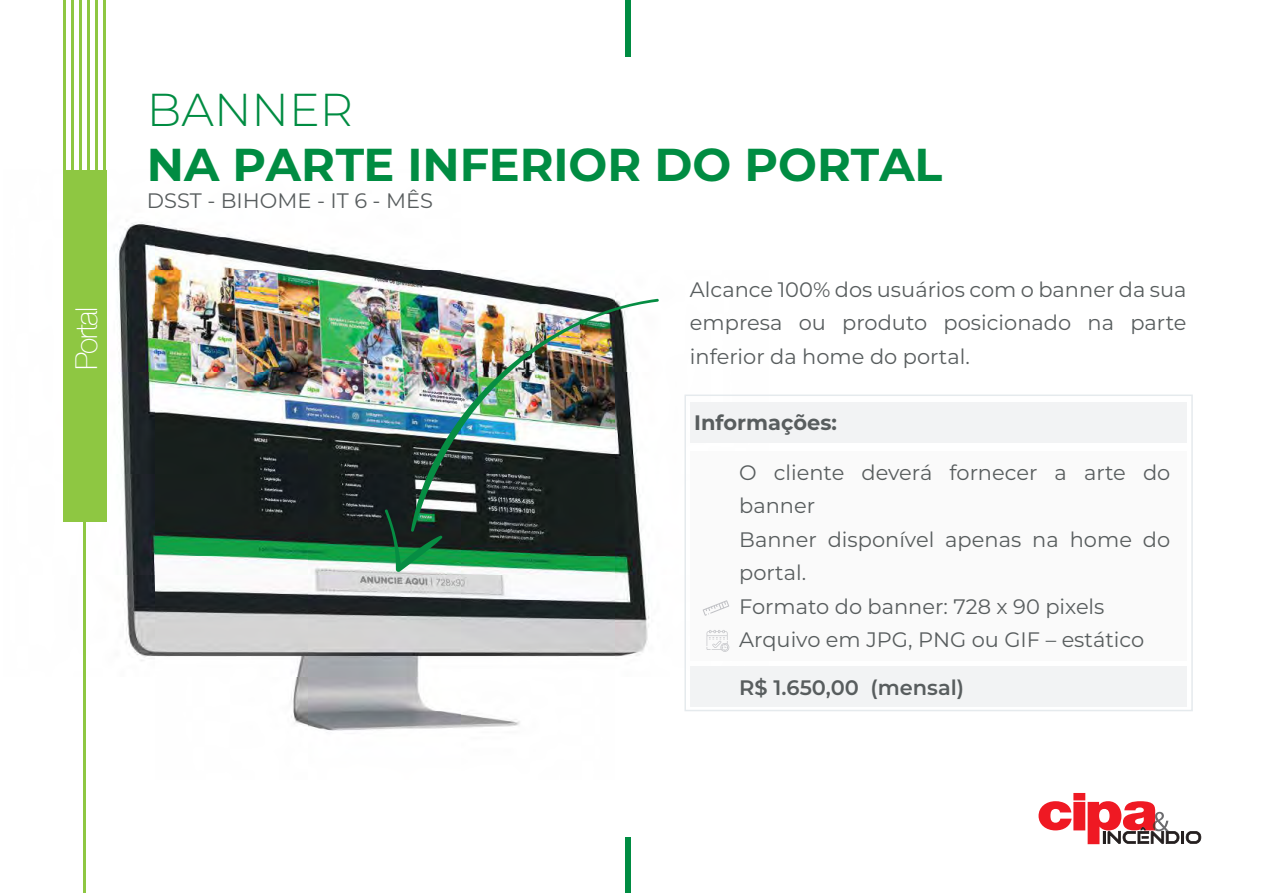
<style>
.page{position:relative;width:1263px;height:893px;background:#fff}
.page>*{position:absolute;margin:0;border:0;box-sizing:border-box;transform-origin:0 0}
.t1{font:700 46.05px "Montserrat";color:#008c42}
.t2{font:300 46.05px "Montserrat";color:#008c42}
.t3{font:100 30.15px "Helvetica Neue";letter-spacing:-.045em;color:#fff}
.t4{font:21px/33.5px "Montserrat";color:#585d5e;text-align:justify}
.t5{font:600 21px "Montserrat";color:#585d5e}
.t6{font:700 21px "Montserrat";color:#585d5e}
</style>
<div class="page">
<div style="left:626px;top:0;width:5px;height:57px;background:#008c42"></div>
<div style="left:626px;top:837px;width:5px;height:56px;background:#008c42"></div>
<svg style="left:1038px;top:793px;width:163px;height:51px"></svg>
<img style="left:63px;top:170px;width:595px;height:561px">
<svg style="left:684px;top:394px;width:509px;height:317px"></svg>
<svg style="left:707px;top:630px;width:22px;height:22px"></svg>
<svg style="left:703px;top:600px;width:26px;height:16px"></svg>
<img style="left:411px;top:299px;width:248px;height:233px">
<svg style="left:385px;top:509px;width:57px;height:63px;background:#2c6645"></svg>
<div style="left:63px;top:171px;width:43px;height:351px;background:#8ec742"></div>
<hr style="left:63px;top:0;width:3px;height:170px;background:#8ec742">
<hr style="left:71px;top:0;width:3px;height:170px;background:#8ec742">
<hr style="left:79px;top:0;width:3px;height:170px;background:#8ec742">
<hr style="left:87px;top:0;width:3px;height:170px;background:#8ec742">
<hr style="left:95px;top:0;width:3px;height:170px;background:#8ec742">
<hr style="left:103px;top:0;width:3px;height:170px;background:#8ec742">
<hr style="left:83px;top:521px;width:3px;height:372px;background:#8ec742">
<h2 class="t3" style="left:64px;top:370px;width:65px;rotate:-90deg">Portal</h2>
<h1 class="t2" style="left:147px;top:78px;width:208px">BANNER</h1>
<h1 class="t1" style="left:147px;top:131px;width:797px">NA PARTE INFERIOR DO PORTAL</h1>
<p class="t4" style="left:147px;top:183px;width:288px">DSST - BIHOME - IT 6 - MÊS</p>
<p class="t4" style="left:690px;top:272px;width:498px">Alcance 100% dos usuários com o banner da sua empresa ou produto posicionado na parte inferior da home do portal.</p>
<p class="t6" style="left:694px;top:407px;width:144px">Informações:</p>
<p class="t4" style="left:739px;top:455px;width:433px;text-align:left">O cliente deverá fornecer a arte do banner<br>Banner disponível apenas na home do portal.<br>Formato do banner: 728 x 90 pixels<br>Arquivo em JPG, PNG ou GIF – estático</p>
<p class="t5" style="left:739px;top:673px;width:226px">R$ 1.650,00 (mensal)</p>
</div>
